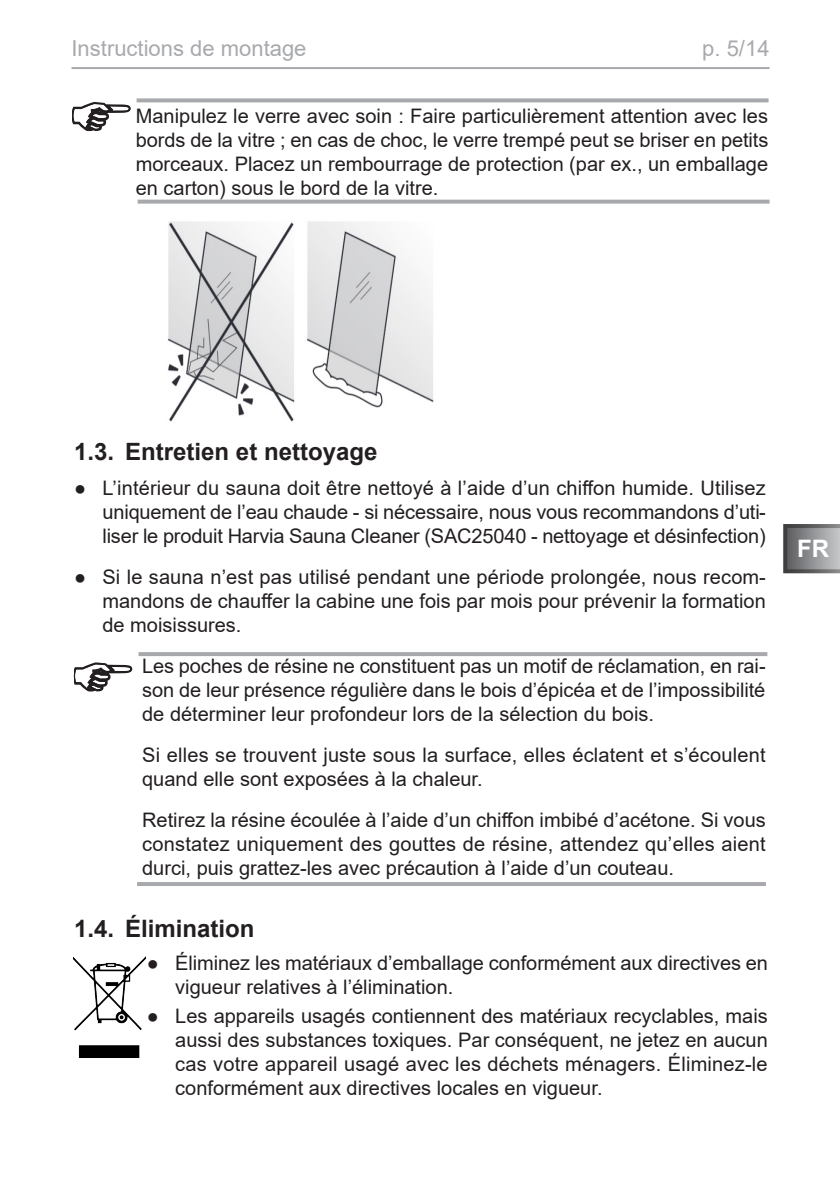
<style>
.page{position:relative;width:840px;height:1191px;background:#fff}
.page>*{position:absolute;margin:0;border:0;box-sizing:border-box;transform-origin:0 0}
.t1{font:700 24px "Arial";color:#231f20}
.t2{font:700 24px "Arial";color:#fff}
.t3{font:22px "Arial";color:#a8a9ad}
.Standard_Einrückung{font:20px/24px "Arial";color:#231f20;text-align:justify}
</style>
<div class="page">
<svg style="left:783px;top:524px;width:56px;height:49px;background:#858688"></svg>
<hr style="left:71px;top:67px;width:698px;height:2px;background:#a8a9ad">
<svg style="left:136px;top:98px;width:632px;height:4px;background:#b0b1b5"></svg>
<svg style="left:137px;top:200px;width:632px;height:4px;background:#afb0b4"></svg>
<img style="left:168px;top:221px;width:266px;height:201px">
<svg style="left:72px;top:102px;width:59px;height:29px"></svg>
<hr style="left:138px;top:652px;width:628px;height:4px;background:#a8a9ad">
<hr style="left:137px;top:882px;width:628px;height:4px;background:#a8a9ad">
<svg style="left:74px;top:662px;width:58px;height:29px"></svg>
<img style="left:73px;top:956px;width:72px;height:101px">
<p class="t3" style="left:71px;top:33px;width:236px">Instructions de montage</p>
<p class="t3" style="left:701px;top:33px;width:69px">p. 5/14</p>
<p class="Standard_Einrückung" style="left:136px;top:104px;width:634px">Manipulez le verre avec soin : Faire particulièrement attention avec les bords de la vitre ; en cas de choc, le verre trempé peut se briser en petits morceaux. Placez un rembourrage de protection (par ex., un emballage en carton) sous le bord de la vitre.</p>
<p class="t1" style="left:74px;top:434px;width:305px">1.3. Entretien et nettoyage</p>
<p class="Standard_Einrückung" style="left:102px;top:476px;width:664px;text-indent:-28px">● L’intérieur du sauna doit être nettoyé à l’aide d’un chiffon humide. Utilisez uniquement de l’eau chaude - si nécessaire, nous vous recommandons d’uti&shy;liser le produit Harvia Sauna Cleaner (SAC25040 - nettoyage et désinfection)</p>
<p class="Standard_Einrückung" style="left:102px;top:565px;width:664px;text-indent:-28px">● Si le sauna n’est pas utilisé pendant une période prolongée, nous recom&shy;mandons de chauffer la cabine une fois par mois pour prévenir la formation de moisissures.</p>
<p class="Standard_Einrückung" style="left:142px;top:654px;width:625px">Les poches de résine ne constituent pas un motif de réclamation, en rai&shy;son de leur présence régulière dans le bois d’épicéa et de l’impossibilité de déterminer leur profondeur lors de la sélection du bois.</p>
<p class="Standard_Einrückung" style="left:142px;top:743px;width:624px">Si elles se trouvent juste sous la surface, elles éclatent et s’écoulent quand elle sont exposées à la chaleur.</p>
<p class="Standard_Einrückung" style="left:142px;top:808px;width:624px">Retirez la résine écoulée à l’aide d’un chiffon imbibé d’acétone. Si vous constatez uniquement des gouttes de résine, attendez qu’elles aient durci, puis grattez-les avec précaution à l’aide d’un couteau.</p>
<p class="t1" style="left:74px;top:912px;width:182px">1.4. Élimination</p>
<p class="Standard_Einrückung" style="left:175px;top:950px;width:594px;text-indent:-28px">● Éliminez les matériaux d’emballage conformément aux directives en vigueur relatives à l’élimination.</p>
<p class="Standard_Einrückung" style="left:175px;top:1004px;width:593px;text-indent:-28px">● Les appareils usagés contiennent des matériaux recyclables, mais aussi des substances toxiques. Par conséquent, ne jetez en aucun cas votre appareil usagé avec les déchets ménagers. Éliminez-le conformément aux directives locales en vigueur.</p>
<p class="t2" style="left:796px;top:531px;width:34px">FR</p>
</div>
